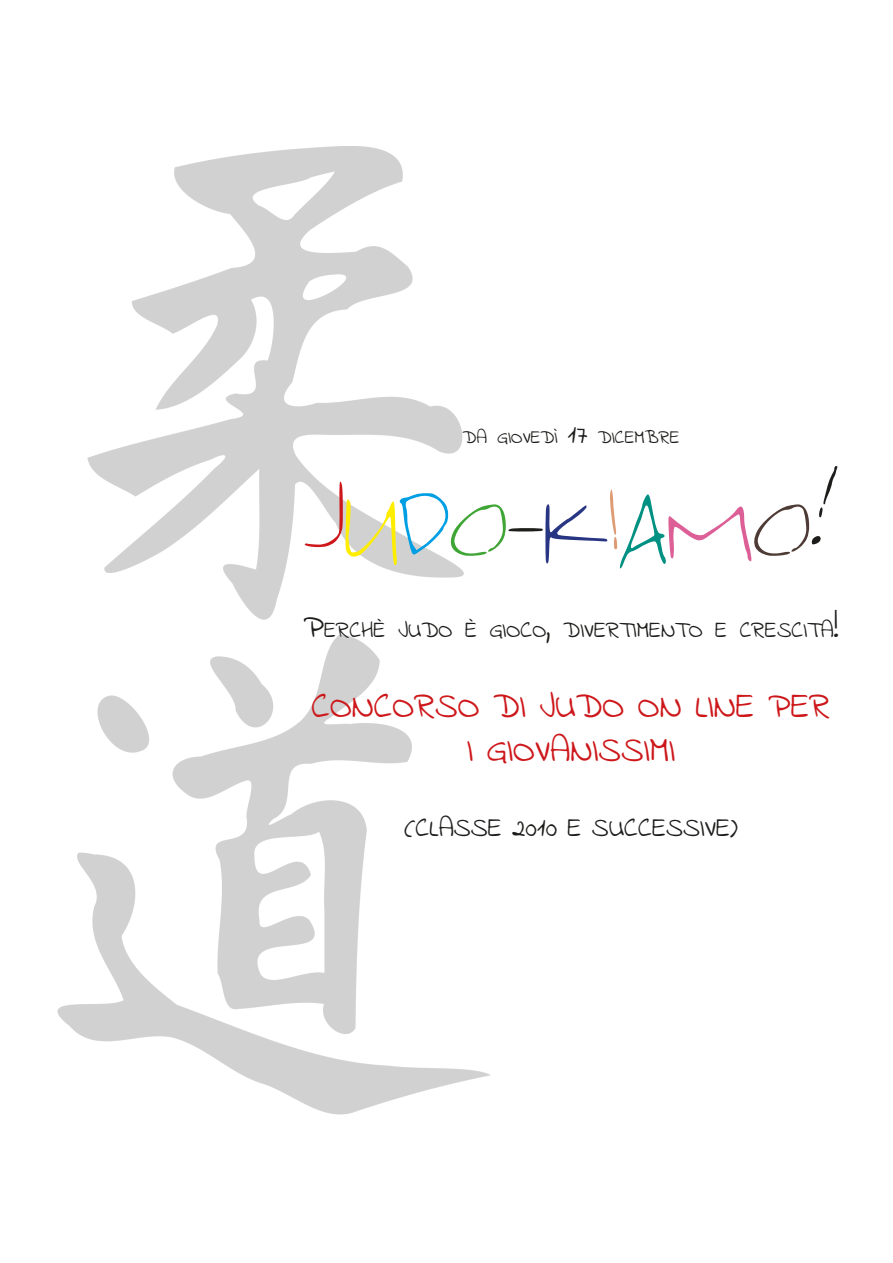
<style>
.page{position:relative;width:893px;height:1263px;background:#fff}
.page>*{position:absolute;margin:0;border:0;box-sizing:border-box;transform-origin:0 0}
.t1{font:135px "jackishandwriting";color:#1d1d1b}
.t2{font:36px/43.2px "Indie Flower";color:#cd171a;text-align:center}
.t3{font:27px "Indie Flower";color:#1d1d1b}
.t4{font:23.1px "Indie Flower";color:#1d1d1b}
.t5{font:18.9px "Indie Flower";color:#1d1d1b}
.s1{font-size:27px}
.s2{color:#cd171a}
.s3{color:#ffed00}
.s4{color:#009fe3}
.s5{color:#3fa535}
.s6{color:#283583}
.s7{color:#dd9c74}
.s8{color:#009182}
.s9{color:#dd5f97}
.s10{color:#4e3b35}
.s11{font-size:33px}
</style>
<div class="page">
<img style="left:57px;top:147px;width:434px;height:968px">
<p class="t5" style="left:462px;top:425px;width:219px">DA GIOVEDÌ <span class="s1">17</span> DICEMBRE</p>
<p class="t1" style="left:303px;top:466px;width:537px"><span class="s2">J</span><span class="s3">U</span><span class="s4">D</span><span class="s5">O</span>-<span class="s6">K</span><span class="s7">I</span><span class="s8">A</span><span class="s9">M</span><span class="s10">O</span>!</p>
<p class="t4" style="left:303px;top:614px;width:537px"><span class="s11">P</span>ERCHÈ JUDO È GIOCO<span class="s11">,</span> DIVERTIMENTO E CRESCITA<span class="s11">!</span></p>
<p class="t2" style="left:311px;top:687px;width:520px">CONCORSO DI JUDO ON LINE PER<br>I GIOVANISSIMI</p>
<p class="t3" style="left:404px;top:810px;width:335px">(CLASSE 2010 E SUCCESSIVE)</p>
</div>
